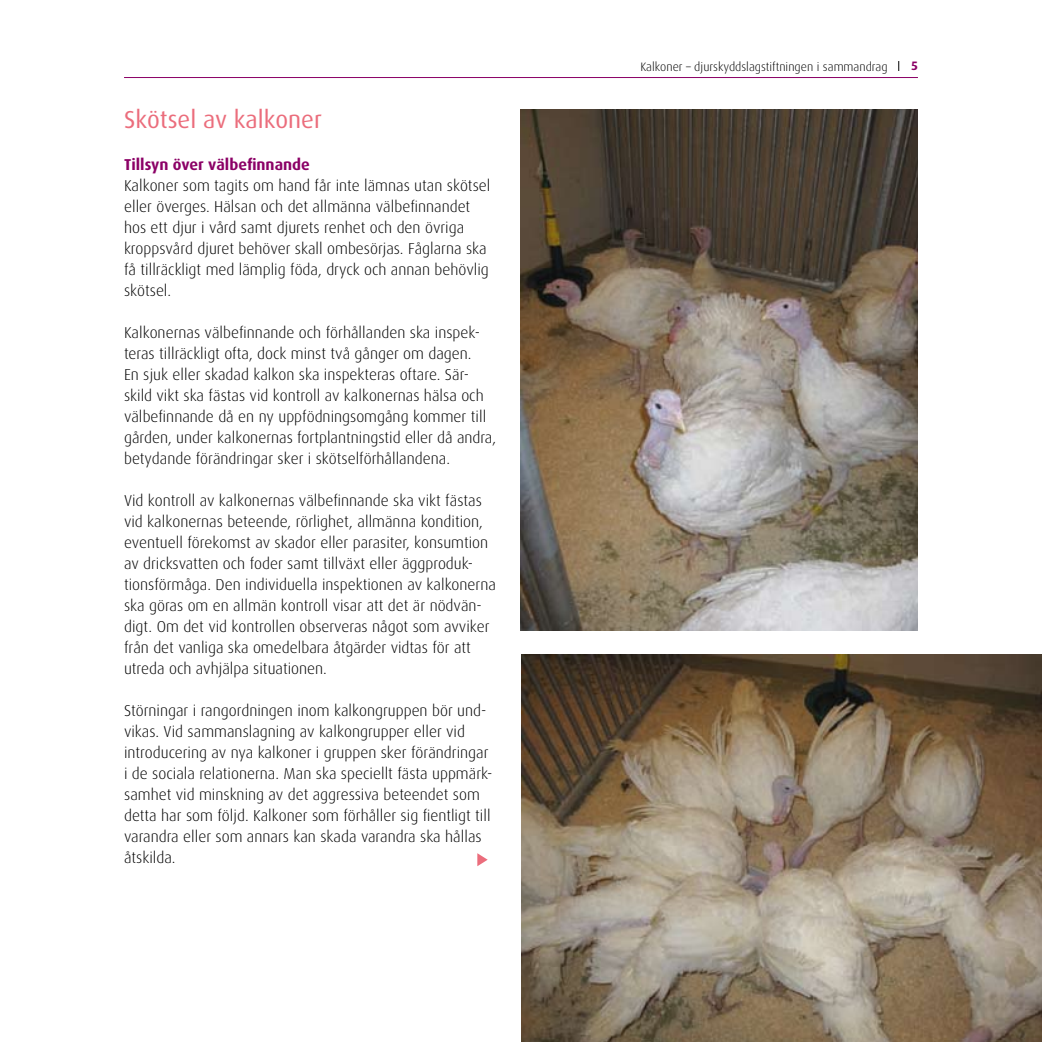
<style>
.page{position:relative;width:1042px;height:1042px;background:#fff}
.page>*{position:absolute;margin:0;border:0;box-sizing:border-box;transform-origin:0 0}
.t1{font:24.5px "Dax";color:#eb6d7c}
.t2{font:300 15.75px/21px "Dax";color:#000}
.t3{font:700 15.75px "Dax";color:#8b0066}
.t4{font:300 12.25px "Dax";color:#000}
</style>
<div class="page">
<hr style="left:124px;top:77px;width:794px;height:1px;background:#8b0066">
<svg style="left:477px;top:853px;width:11px;height:13px"></svg>
<img style="left:521px;top:655px;width:521px;height:387px">
<img style="left:521px;top:109px;width:397px;height:521px">
<h1 class="t1" style="left:124px;top:106px;width:199px">Skötsel av kalkoner</h1>
<p class="t3" style="left:124px;top:156px;width:187px">Tillsyn över välbefinnande</p>
<p class="t2" style="left:124px;top:175px;width:368px">Kalkoner som tagits om hand får inte lämnas utan skötsel eller överges. Hälsan och det allmänna välbefinnandet hos ett djur i vård samt djurets renhet och den övriga kroppsvård djuret behöver skall ombesörjas. Fåglarna ska få tillräckligt med lämplig föda, dryck och annan behövlig skötsel.</p>
<p class="t2" style="left:124px;top:322px;width:374px">Kalkonernas välbefinnande och förhållanden ska inspek&shy;teras tillräckligt ofta, dock minst två gånger om dagen.<br>En sjuk eller skadad kalkon ska inspekteras oftare. Sär&shy;skild vikt ska fästas vid kontroll av kalkonernas hälsa och välbefinnande då en ny uppfödningsomgång kommer till gården, under kalkonernas fortplantningstid eller då andra, betydande förändringar sker i skötselförhållandena.</p>
<p class="t2" style="left:124px;top:490px;width:373px">Vid kontroll av kalkonernas välbefinnande ska vikt fästas vid kalkonernas beteende, rörlighet, allmänna kondition, eventuell förekomst av skador eller parasiter, konsumtion av dricksvatten och foder samt tillväxt eller äggproduk&shy;tionsförmåga. Den individuella inspektionen av kalkonerna ska göras om en allmän kontroll visar att det är nödvän&shy;digt. Om det vid kontrollen observeras något som avviker från det vanliga ska omedelbara åtgärder vidtas för att utreda och avhjälpa situationen.</p>
<p class="t2" style="left:124px;top:700px;width:370px">Störningar i rangordningen inom kalkongruppen bör und&shy;vikas. Vid sammanslagning av kalkongrupper eller vid introducering av nya kalkoner i gruppen sker förändringar i de sociala relationerna. Man ska speciellt fästa uppmärk&shy;samhet vid minskning av det aggressiva beteendet som detta har som följd. Kalkoner som förhåller sig fientligt till varandra eller som annars kan skada varandra ska hållas åtskilda.</p>
<p class="t4" style="left:640px;top:60px;width:249px">Kalkoner – djurskyddslagstiftningen i sammandrag</p>
</div>
